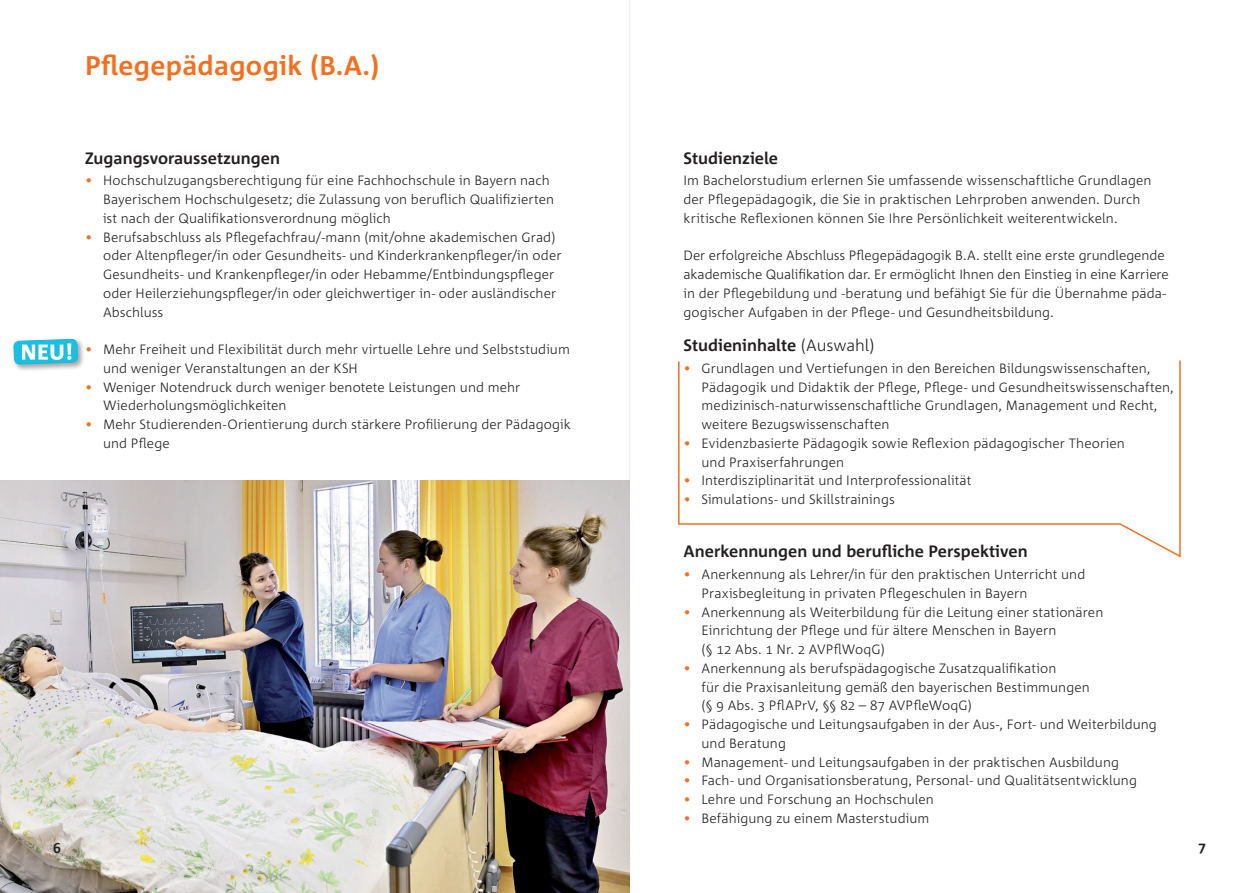
<style>
.page{position:relative;width:1259px;height:893px;background:#fff}
.page>*{position:absolute;margin:0;border:0;box-sizing:border-box;transform-origin:0 0}
.t1{font:700 27px "Corpid";letter-spacing:.01em;color:#f37021}
.t2{font:700 16.5px "Corpid";color:#231f20}
.t3{font:700 14.25px "Corpid";color:#231f20}
.t4{font:300 13.5px/18.8px "Corpid";letter-spacing:.005em;color:#231f20}
.s1{color:#f37021}
.s2{font-weight:300}
</style>
<div class="page">
<hr style="left:629px;top:0;width:1px;height:893px;background:#dcddde">
<img style="left:0;top:480px;width:629px;height:413px">
<svg style="left:678px;top:360px;width:503px;height:198px"></svg>
<div style="left:12px;top:337px;width:73px;height:35px;background:#231f20;opacity:.45"></div>
<svg style="left:13px;top:339px;width:65px;height:33px"></svg>
<h1 class="t1" style="left:85px;top:51px;width:296px">Pflegepädagogik (B.A.)</h1>
<p class="t2" style="left:85px;top:149px;width:197px">Zugangsvoraussetzungen</p>
<p class="t4" style="left:103px;top:171px;width:452px;text-indent:-18px"><span class="s1">•</span> Hochschulzugangsberechtigung für eine Fachhochschule in Bayern nach<br>Bayerischem Hochschulgesetz; die Zulassung von beruflich Qualifizierten ist nach der Qualifikationsverordnung möglich</p>
<p class="t4" style="left:103px;top:228px;width:460px;text-indent:-18px"><span class="s1">•</span> Berufsabschluss als Pflegefachfrau/-mann (mit/ohne akademischen Grad) oder Altenpfleger/in oder Gesundheits- und Kinderkrankenpfleger/in oder Gesundheits- und Krankenpfleger/in oder Hebamme/Entbindungspfleger oder Heilerziehungspfleger/in oder gleichwertiger in- oder ausländischer Abschluss</p>
<p class="t4" style="left:103px;top:340px;width:468px;text-indent:-18px"><span class="s1">•</span> Mehr Freiheit und Flexibilität durch mehr virtuelle Lehre und Selbststudium und weniger Veranstaltungen an der KSH</p>
<p class="t4" style="left:103px;top:378px;width:419px;text-indent:-18px"><span class="s1">•</span> Weniger Notendruck durch weniger benotete Leistungen und mehr<br>Wiederholungsmöglichkeiten</p>
<p class="t4" style="left:103px;top:415px;width:469px;text-indent:-18px"><span class="s1">•</span> Mehr Studierenden-Orientierung durch stärkere Profilierung der Pädagogik und Pflege</p>
<p class="t2" style="left:683px;top:149px;width:96px">Studienziele</p>
<p class="t4" style="left:683px;top:171px;width:469px">Im Bachelorstudium erlernen Sie umfassende wissenschaftliche Grundlagen der Pflegepädagogik, die Sie in praktischen Lehrproben anwenden. Durch kritische Reflexionen können Sie Ihre Persönlichkeit weiterentwickeln.</p>
<p class="t4" style="left:683px;top:246px;width:487px">Der erfolgreiche Abschluss Pflegepädagogik B.A. stellt eine erste grundlegende akademische Qualifikation dar. Er ermöglicht Ihnen den Einstieg in eine Karriere in der Pflegebildung und -beratung und befähigt Sie für die Übernahme päda&shy;gogischer Aufgaben in der Pflege- und Gesundheitsbildung.</p>
<p class="t2" style="left:683px;top:336px;width:193px">Studieninhalte <span class="s2">(Auswahl)</span></p>
<p class="t4" style="left:701px;top:359px;width:474px;text-indent:-18px"><span class="s1">•</span> Grundlagen und Vertiefungen in den Bereichen Bildungswissenschaften, Pädagogik und Didaktik der Pflege, Pflege- und Gesundheitswissenschaften, medizinisch-naturwissenschaftliche Grundlagen, Management und Recht, weitere Bezugswissenschaften</p>
<p class="t4" style="left:701px;top:434px;width:425px;text-indent:-18px"><span class="s1">•</span> Evidenzbasierte Pädagogik sowie Reflexion pädagogischer Theorien und Praxiserfahrungen</p>
<p class="t4" style="left:683px;top:471px;width:289px"><span class="s1">•</span> Interdisziplinarität und Interprofessionalität</p>
<p class="t4" style="left:683px;top:490px;width:213px"><span class="s1">•</span> Simulations- und Skillstrainings</p>
<p class="t2" style="left:683px;top:542px;width:346px">Anerkennungen und berufliche Perspektiven</p>
<p class="t4" style="left:701px;top:565px;width:385px;text-indent:-18px"><span class="s1">•</span> Anerkennung als Lehrer/in für den praktischen Unterricht und<br>Praxisbegleitung in privaten Pflegeschulen in Bayern</p>
<p class="t4" style="left:701px;top:603px;width:403px;text-indent:-18px"><span class="s1">•</span> Anerkennung als Weiterbildung für die Leitung einer stationären<br>Einrichtung der Pflege und für ältere Menschen in Bayern<br>(§ 12 Abs. 1 Nr. 2 AVPflWoqG)</p>
<p class="t4" style="left:701px;top:659px;width:390px;text-indent:-18px"><span class="s1">•</span> Anerkennung als berufspädagogische Zusatzqualifikation<br>für die Praxisanleitung gemäß den bayerischen Bestimmungen (§ 9 Abs. 3 PflAPrV, §§ 82 – 87 AVPfleWoqG)</p>
<p class="t4" style="left:701px;top:715px;width:457px;text-indent:-18px"><span class="s1">•</span> Pädagogische und Leitungsaufgaben in der Aus-, Fort- und Weiterbildung und Beratung</p>
<p class="t4" style="left:683px;top:753px;width:437px"><span class="s1">•</span> Management- und Leitungsaufgaben in der praktischen Ausbildung</p>
<p class="t4" style="left:683px;top:771px;width:455px"><span class="s1">•</span> Fach- und Organisationsberatung, Personal- und Qualitätsentwicklung</p>
<p class="t4" style="left:683px;top:790px;width:252px"><span class="s1">•</span> Lehre und Forschung an Hochschulen</p>
<p class="t4" style="left:683px;top:809px;width:247px"><span class="s1">•</span> Befähigung zu einem Masterstudium</p>
<p class="t3" style="left:53px;top:840px;width:9px">6</p>
<p class="t3" style="left:1198px;top:839px;width:9px">7</p>
</div>
